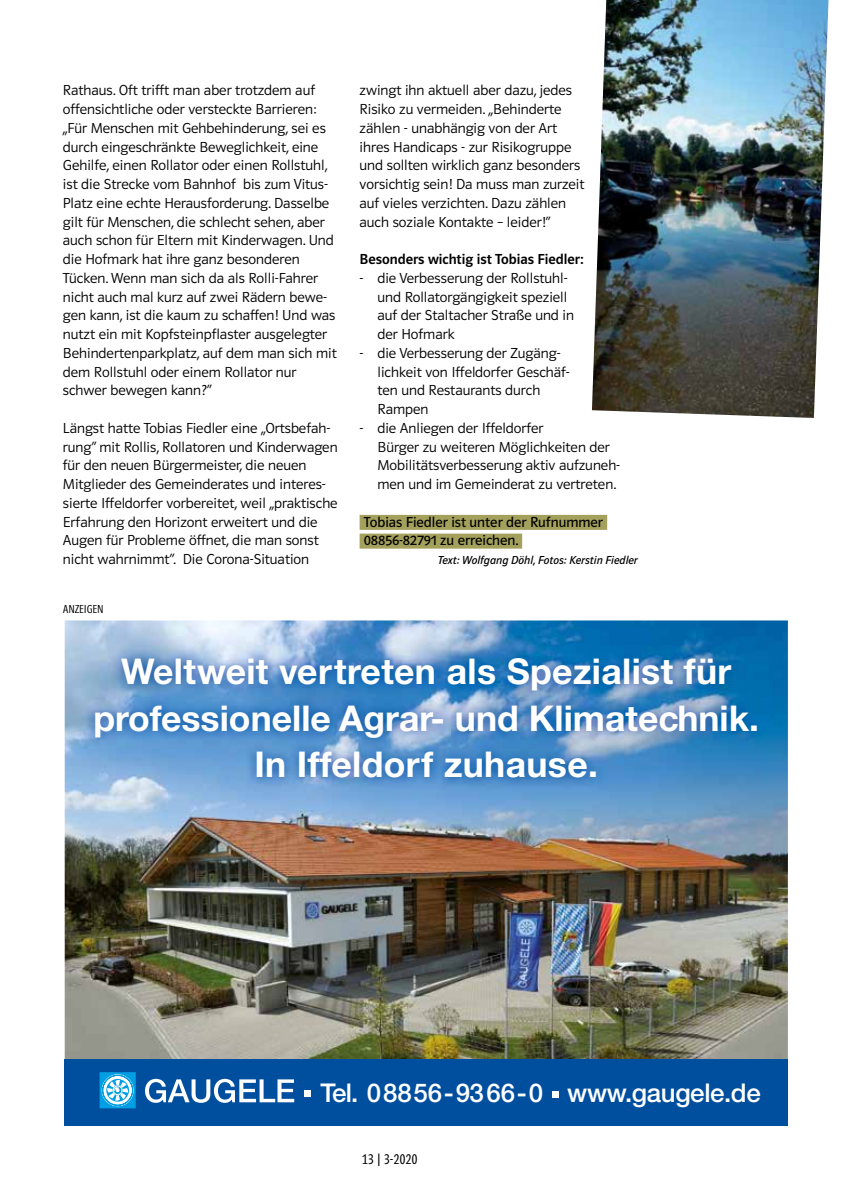
<style>
.page{position:relative;width:851px;height:1191px;background:#fff}
.page>*{position:absolute;margin:0;border:0;box-sizing:border-box;transform-origin:0 0}
.t1{font:700 35.55px/46.7px "Helvetica Neue CE";letter-spacing:.01em;color:#fff;text-align:center}
.t2{font:500 25.8px "Helvetica Neue CE";letter-spacing:-.015em;color:#fff}
.t3{font:15px/18.8px "Polo 11 K Leicht";color:#000}
.t4{font:15px/18.8px "Polo 11 K Buch";color:#000}
.t5{font:15px "Polo 11 K Krftg";color:#000}
.t6{font:15px "Polo Eng R Leicht";color:#000}
.t7{font:12px "Polo 11 K Buch Kursiv";color:#000}
.t8{font:12px "Polo Eng R Leicht";color:#000}
</style>
<div class="page">
<div style="left:359px;top:515px;width:248px;height:15px;background:#a3a15c"></div>
<div style="left:359px;top:533px;width:163px;height:15px;background:#a3a15c"></div>
<img style="left:65px;top:620px;width:722px;height:438px">
<div style="left:65px;top:1058px;width:722px;height:67px;background:#004f9f"></div>
<div style="left:551px;top:1090px;width:7px;height:7px;background:#fff"></div>
<img style="left:83px;top:646px;width:685px;height:143px">
<svg style="left:145px;top:1078px;width:149px;height:24px"></svg>
<svg style="left:99px;top:1072px;width:37px;height:36px"></svg>
<div style="left:304px;top:1090px;width:7px;height:7px;background:#fff"></div>
<img style="left:592px;top:0;width:236px;height:418px">
<p class="t3" style="left:63px;top:81px;width:275px">Rathaus. Oft trifft man aber trotzdem auf offensichtliche oder versteckte Barrieren: „Für Menschen mit Gehbehinderung, sei es durch eingeschränkte Beweglichkeit, eine Gehilfe, einen Rollator oder einen Rollstuhl, ist die Strecke vom Bahnhof bis zum Vitus-Platz eine echte Herausforderung. Dasselbe gilt für Menschen, die schlecht sehen, aber auch schon für Eltern mit Kinderwagen. Und die Hofmark hat ihre ganz besonderen Tücken. Wenn man sich da als Rolli-Fahrer nicht auch mal kurz auf zwei Rädern bewe&shy;gen kann, ist die kaum zu schaffen! Und was nutzt ein mit Kopfsteinpflaster ausgelegter Behindertenparkplatz, auf dem man sich mit dem Rollstuhl oder einem Rollator nur schwer bewegen kann?“</p>
<p class="t3" style="left:63px;top:419px;width:276px">Längst hatte Tobias Fiedler eine „Ortsbefah&shy;rung“ mit Rollis, Rollatoren und Kinderwagen für den neuen Bürgermeister, die neuen Mitglieder des Gemeinderates und interes&shy;sierte Iffeldorfer vorbereitet, weil „praktische Erfahrung den Horizont erweitert und die Augen für Probleme öffnet, die man sonst nicht wahrnimmt“. Die Corona-Situation</p>
<p class="t8" style="left:63px;top:602px;width:42px">ANZEIGEN</p>
<p class="t3" style="left:359px;top:81px;width:226px">zwingt ihn aktuell aber dazu, jedes Risiko zu vermeiden. „Behinderte zählen - unabhängig von der Art ihres Handicaps - zur Risikogruppe und sollten wirklich ganz besonders vorsichtig sein! Da muss man zurzeit auf vieles verzichten. Dazu zählen auch soziale Kontakte – leider!“</p>
<p class="t5" style="left:359px;top:251px;width:226px">Besonders wichtig ist Tobias Fiedler:</p>
<p class="t3" style="left:377px;top:269px;width:198px;text-indent:-18px">- die Verbesserung der Rollstuhl&shy;und Rollatorgängigkeit speziell auf der Staltacher Straße und in der Hofmark</p>
<p class="t3" style="left:377px;top:344px;width:193px;text-indent:-18px">- die Verbesserung der Zugäng&shy;lichkeit von Iffeldorfer Geschäf&shy;ten und Restaurants durch<br>Rampen</p>
<p class="t3" style="left:377px;top:419px;width:244px;text-indent:-18px">- die Anliegen der Iffeldorfer<br>Bürger zu weiteren Möglichkeiten der Mobilitätsverbesserung aktiv aufzuneh&shy;men und im Gemeinderat zu vertreten.</p>
<p class="t4" style="left:364px;top:512px;width:240px">Tobias Fiedler ist unter der Rufnummer<br>08856-82791 zu erreichen.</p>
<p class="t7" style="left:437px;top:554px;width:202px">Text: Wolfgang Döhl, Fotos: Kerstin Fiedler</p>
<h1 class="t1" style="left:93px;top:648px;width:667px">Weltweit vertreten als Spezialist für professionelle Agrar- und Klimatechnik.<br>In Iffeldorf zuhause.</h1>
<h2 class="t2" style="left:320px;top:1077px;width:442px">Tel. 0 88 56 - 93 66 - 0 www.gaugele.de</h2>
<p class="t6" style="left:361px;top:1151px;width:57px">13 | 3-2020</p>
</div>
